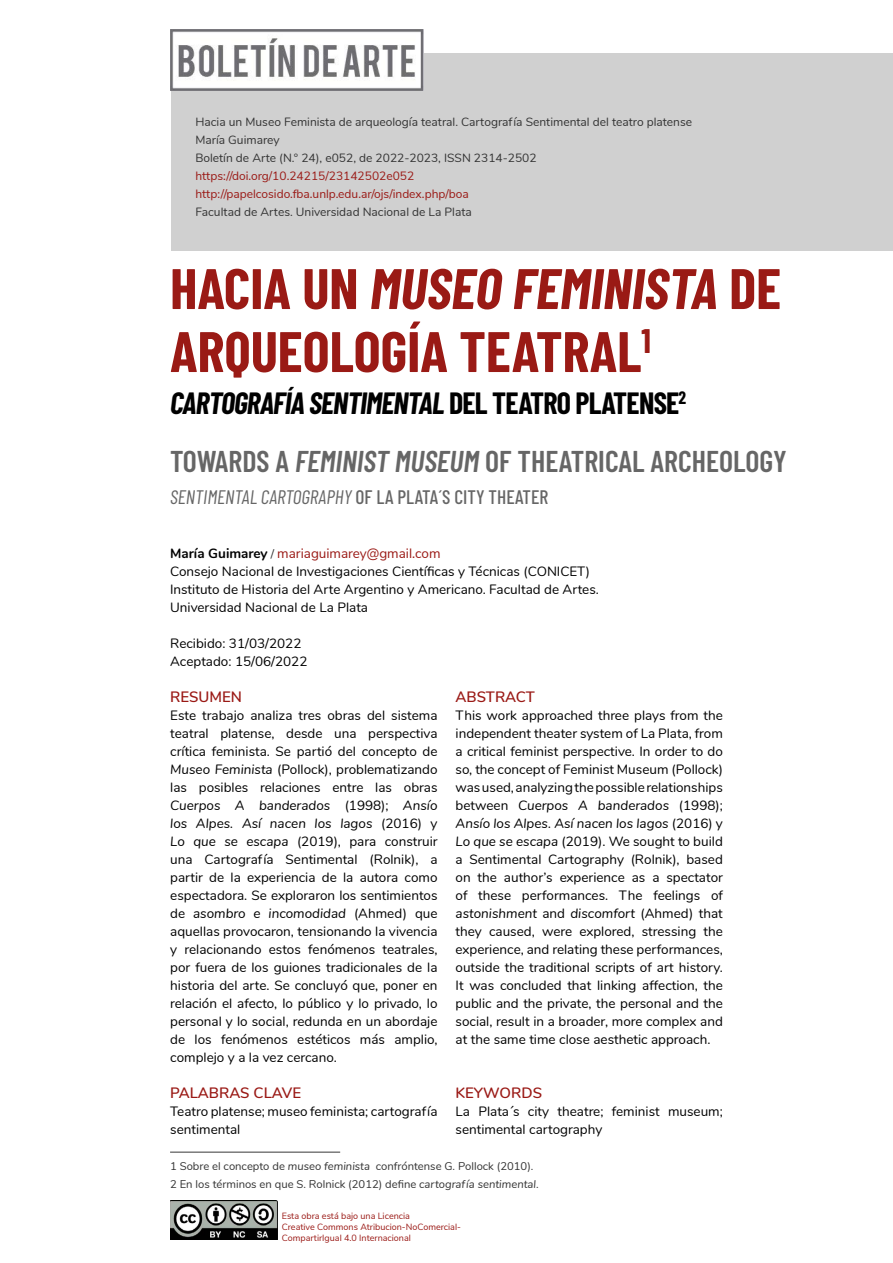
<style>
.page{position:relative;width:893px;height:1263px;background:#fff}
.page>*{position:absolute;margin:0;border:0;box-sizing:border-box;transform-origin:0 0}
.t1{font:700 57px/63px "Barlow Condensed";color:#9a1a15}
.t2{font:600 30px/57.6px "Barlow Condensed";color:#666}
.t3{font:italic 19.5px "Barlow Condensed";color:#666}
.t4{font:600 15px "Nunito Sans";color:#9a1915}
.t5{font:600 15px "Nunito";color:#9a1915}
.t6{font:13.5px/18px "Nunito";color:#000}
.t7{font:13.5px "Nunito Sans";color:#9a1915}
.t8{font:12px/18px "Nunito";color:#333}
.t9{font:12px/18px "Nunito Sans";color:#9a1915}
.t10{font:11.25px/18px "Nunito";color:#333}
.t11{font:9px/10.8px "Nunito Sans";color:#9a1915}
.s1{font-style:italic}
.s2{font-weight:700;font-style:italic;color:#000}
.s3{font-weight:700;color:#000}
.s4{font-weight:500;font-style:normal}
.s5{font-family:"Nunito";font-weight:700;color:#000}
.s6{font-family:"Nunito";font-size:12px;color:#333}
</style>
<div class="page">
<div style="left:172px;top:53px;width:721px;height:198px;background:#d0d0d0"></div>
<img style="left:170px;top:1201px;width:108px;height:39px">
<img style="left:170px;top:30px;width:253px;height:61px">
<hr style="left:170px;top:1151px;width:170px;height:2px;background:#4d4d4d">
<p class="t8" style="left:195px;top:112px;width:498px">Hacia un Museo Feminista de arqueología teatral. Cartografía Sentimental del teatro platense<br>María Guimarey<br>Boletín de Arte (N.° 24), e052, de 2022-2023, ISSN 2314-2502</p>
<p class="t9" style="left:195px;top:166px;width:275px">https://doi.org/10.24215/23142502e052 http://papelcosido.fba.unlp.edu.ar/ojs/index.php/boa</p>
<p class="t8" style="left:195px;top:202px;width:278px">Facultad de Artes. Universidad Nacional de La Plata</p>
<h1 class="t1" style="left:170px;top:254px;width:612px">HACIA UN <span class="s1">MUSEO FEMINISTA</span> DE<br>ARQUEOLOGÍA TEATRAL<sup>1</sup></h1>
<h2 class="t2" style="left:170px;top:372px;width:618px"><span class="s2">CARTOGRAFÍA SENTIMENTAL</span> <span class="s3">DEL TEATRO PLATENSE</span><sup>2<br></sup>TOWARDS A <span class="s1">FEMINIST MUSEUM</span> OF THEATRICAL ARCHEOLOGY</h2>
<h3 class="t3" style="left:170px;top:483px;width:380px">SENTIMENTAL CARTOGRAPHY <span class="s4">OF LA PLATA´S CITY THEATER</span></h3>
<p class="t7" style="left:170px;top:543px;width:272px"><span class="s5">María Guimarey</span> <span class="s6">/</span> mariaguimarey@gmail.com</p>
<p class="t6" style="left:170px;top:562px;width:430px">Consejo Nacional de Investigaciones Científicas y Técnicas (CONICET)<br>Instituto de Historia del Arte Argentino y Americano. Facultad de Artes.<br>Universidad Nacional de La Plata</p>
<p class="t6" style="left:170px;top:634px;width:139px">Recibido: 31/03/2022<br>Aceptado: 15/06/2022</p>
<p class="t4" style="left:170px;top:686px;width:73px">RESUMEN</p>
<p class="t6" style="left:170px;top:706px;width:269px;text-align:justify">Este trabajo analiza tres obras del sistema teatral platense, desde una perspectiva crítica feminista. Se partió del concepto de <span class="s1">Museo Feminista</span> (Pollock), problematizando las posibles relaciones entre las obras <span class="s1">Cuerpos A banderados</span> (1998); <span class="s1">Ansío los Alpes. Así nacen los lagos</span> (2016) y <span class="s1">Lo que se escapa</span> (2019), para construir una Cartografía Sentimental (Rolnik), a partir de la experiencia de la autora como espectadora. Se exploraron los sentimientos de <span class="s1">asombro e incomodidad</span> (Ahmed) que aquellas provocaron, tensionando la vivencia y relacionando estos fenómenos teatrales, por fuera de los guiones tradicionales de la historia del arte. Se concluyó que, poner en relación el afecto, lo público y lo privado, lo personal y lo social, redunda en un abordaje de los fenómenos estéticos más amplio, complejo y a la vez cercano.</p>
<p class="t4" style="left:170px;top:1082px;width:132px">PALABRAS CLAVE</p>
<p class="t6" style="left:170px;top:1102px;width:269px">Teatro platense; museo feminista; cartografía sentimental</p>
<p class="t4" style="left:456px;top:686px;width:81px">ABSTRACT</p>
<p class="t6" style="left:456px;top:706px;width:269px;text-align:justify">This work approached three plays from the independent theater system of La Plata, from a critical feminist perspective. In order to do so, the concept of Feminist Museum (Pollock) was used, analyzing the possible relationships between <span class="s1">Cuerpos A banderados</span> (1998); <span class="s1">Ansío los Alpes. Así nacen los lagos</span> (2016) y <span class="s1">Lo que se escapa</span> (2019). We sought to build a Sentimental Cartography (Rolnik), based on the author’s experience as a spectator of these performances. The feelings of <span class="s1">astonishment</span> and <span class="s1">discomfort</span> (Ahmed) that they caused, were explored, stressing the experience, and relating these performances, outside the traditional scripts of art history.<br>It was concluded that linking affection, the public and the private, the personal and the social, result in a broader, more complex and at the same time close aesthetic approach.</p>
<p class="t5" style="left:456px;top:1082px;width:88px">KEYWORDS</p>
<p class="t6" style="left:456px;top:1102px;width:269px">La Plata´s city theatre; feminist museum; sentimental cartography</p>
<p class="t10" style="left:170px;top:1156px;width:370px">1 Sobre el concepto de <span class="s1">museo feminista</span> confróntense G. Pollock (2010).<br>2 En los términos en que S. Rolnick (2012) define <span class="s1">cartografía sentimental</span>.</p>
<p class="t11" style="left:282px;top:1210px;width:181px">Esta obra está bajo una Licencia<br>Creative Commons Atribucion-NoComercial-<br>CompartirIgual 4.0 Internacional</p>
</div>
